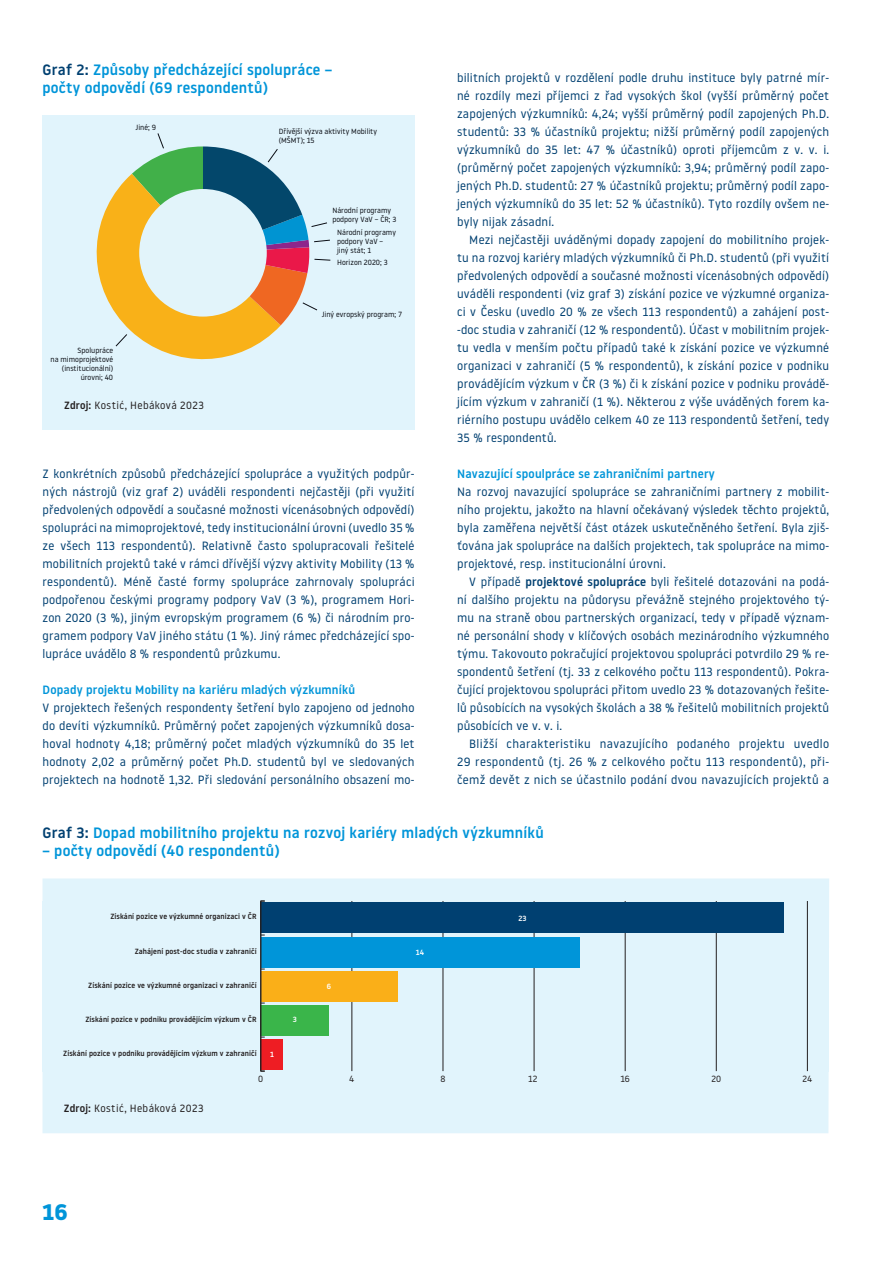
<style>
.page{position:relative;width:893px;height:1263px;background:#fff}
.page>*{position:absolute;margin:0;border:0;box-sizing:border-box;transform-origin:0 0}
.t1{font:700 22.5px "Noway";color:#0095d9}
.t2{font:500 15px/18px "Noway";letter-spacing:.015em;color:#0095d9}
.t3{font:12px/18px "Noway";letter-spacing:.015em;color:#004071;text-align:justify}
.t4{font:500 12px "Noway";letter-spacing:.015em;color:#0095d9}
.t5{font:10.5px "Noway";letter-spacing:.04em;color:#231f20}
.t6{font:9px "Noway";letter-spacing:.01em;color:#231f20}
.t7{font:500 7.5px "Noway";letter-spacing:.01em;color:#231f20}
.t8{font:7.5px/9px "Noway";color:#0a0d14}
.t9{font:500 7.5px "Noway";color:#fff}
.s1{color:#004071}
.s2{font-weight:500}
</style>
<div class="page">
<div style="left:43px;top:115px;width:372px;height:314px;background:#e1f4fc"></div>
<svg style="left:96px;top:133px;width:235px;height:227px"></svg>
<div style="left:43px;top:878px;width:786px;height:255px;background:#e1f4fc"></div>
<hr style="left:534px;top:901px;width:1px;height:170px;background:#231f20">
<hr style="left:625px;top:901px;width:1px;height:170px;background:#231f20">
<hr style="left:716px;top:901px;width:1px;height:170px;background:#231f20">
<hr style="left:352px;top:901px;width:1px;height:170px;background:#231f20">
<hr style="left:443px;top:901px;width:1px;height:170px;background:#231f20">
<div style="left:788px;top:901px;width:41px;height:170px;background:#e1f4fc"></div>
<div style="left:43px;top:901px;width:38px;height:170px;background:#e1f4fc"></div>
<hr style="left:807px;top:901px;width:1px;height:170px;background:#231f20">
<div style="left:261px;top:903px;width:523px;height:30px;background:#004071"></div>
<div style="left:261px;top:937px;width:318px;height:30px;background:#0095d9"></div>
<div style="left:261px;top:971px;width:136px;height:30px;background:#faaf18"></div>
<div style="left:261px;top:1005px;width:68px;height:30px;background:#3ab54a"></div>
<div style="left:261px;top:1039px;width:22px;height:30px;background:#ee1d23"></div>
<p class="t2" style="left:43px;top:61px;width:291px"><span class="s1">Graf 2:</span> Způsoby předcházející spolupráce – počty odpovědí (69 respondentů)</p>
<p class="t8" style="left:135px;top:123px;width:22px">Jiné; 9</p>
<p class="t8" style="left:51px;top:346px;width:64px;text-align:right">Spolupráce<br>na mimoprojektové (institucionální) úrovni; 40</p>
<p class="t5" style="left:64px;top:398px;width:141px"><span class="s2">Zdroj:</span> Kostić, Hebáková 2023</p>
<p class="t8" style="left:279px;top:127px;width:100px">Dřívější výzva aktivity Mobility (MŠMT); 15</p>
<p class="t8" style="left:332px;top:206px;width:66px">Národní programy podpory VaV – ČR; 3</p>
<p class="t8" style="left:337px;top:227px;width:60px">Národní programy podpory VaV – jiný stát; 1</p>
<p class="t8" style="left:337px;top:258px;width:52px">Horizon 2020; 3</p>
<p class="t8" style="left:322px;top:310px;width:82px">Jiný evropský program; 7</p>
<p class="t3" style="left:43px;top:464px;width:374px">Z konkrétních způsobů předcházející spolupráce a využitých podpůr&shy;ných nástrojů (viz graf 2) uváděli respondenti nejčastěji (při využití předvolených odpovědí a současné možnosti vícenásobných odpovědí) spolupráci na mimoprojektové, tedy institucionální úrovni (uvedlo 35 % ze všech 113 respondentů). Relativně často spolupracovali řešitelé mobilitních projektů také v rámci dřívější výzvy aktivity Mobility (13 % respondentů). Méně časté formy spolupráce zahrnovaly spolupráci podpořenou českými programy podpory VaV (3 %), programem Hori&shy;zon 2020 (3 %), jiným evropským programem (6 %) či národním pro&shy;gramem podpory VaV jiného státu (1 %). Jiný rámec předcházející spo&shy;lupráce uvádělo 8 % respondentů průzkumu.</p>
<p class="t4" style="left:43px;top:681px;width:314px">Dopady projektu Mobility na kariéru mladých výzkumníků</p>
<p class="t3" style="left:43px;top:698px;width:374px">V projektech řešených respondenty šetření bylo zapojeno od jednoho do devíti výzkumníků. Průměrný počet zapojených výzkumníků dosa&shy;hoval hodnoty 4,18; průměrný počet mladých výzkumníků do 35 let hodnoty 2,02 a průměrný počet Ph.D. studentů byl ve sledovaných projektech na hodnotě 1,32. Při sledování personálního obsazení mo-</p>
<p class="t3" style="left:457px;top:68px;width:374px">bilitních projektů v rozdělení podle druhu instituce byly patrné mír&shy;né rozdíly mezi příjemci z řad vysokých škol (vyšší průměrný počet zapojených výzkumníků: 4,24; vyšší průměrný podíl zapojených Ph.D. studentů: 33 % účastníků projektu; nižší průměrný podíl zapojených výzkumníků do 35 let: 47 % účastníků) oproti příjemcům z v. v. i. (průměrný počet zapojených výzkumníků: 3,94; průměrný podíl zapo&shy;jených Ph.D. studentů: 27 % účastníků projektu; průměrný podíl zapo&shy;jených výzkumníků do 35 let: 52 % účastníků). Tyto rozdíly ovšem ne&shy;byly nijak zásadní.</p>
<p class="t3" style="left:457px;top:230px;width:374px;text-indent:12px">Mezi nejčastěji uváděnými dopady zapojení do mobilitního projek&shy;tu na rozvoj kariéry mladých výzkumníků či Ph.D. studentů (při využití předvolených odpovědí a současné možnosti vícenásobných odpovědí) uváděli respondenti (viz graf 3) získání pozice ve výzkumné organiza&shy;ci v Česku (uvedlo 20 % ze všech 113 respondentů) a zahájení post--doc studia v zahraničí (12 % respondentů). Účast v mobilitním projek&shy;tu vedla v menším počtu případů také k získání pozice ve výzkumné organizaci v zahraničí (5 % respondentů), k získání pozice v podniku provádějícím výzkum v ČR (3 %) či k získání pozice v podniku provádě&shy;jícím výzkum v zahraničí (1 %). Některou z výše uváděných forem ka&shy;riérního postupu uvádělo celkem 40 ze 113 respondentů šetření, tedy 35 % respondentů.</p>
<p class="t4" style="left:457px;top:465px;width:259px">Navazující spoulpráce se zahraničními partnery</p>
<p class="t3" style="left:457px;top:482px;width:374px">Na rozvoj navazující spolupráce se zahraničními partnery z mobilit&shy;ního projektu, jakožto na hlavní očekávaný výsledek těchto projektů, byla zaměřena největší část otázek uskutečněného šetření. Byla zjiš&shy;ťována jak spolupráce na dalších projektech, tak spolupráce na mimo&shy;projektové, resp. institucionální úrovni.</p>
<p class="t3" style="left:457px;top:572px;width:374px;text-indent:12px">V případě <span class="s2">projektové spolupráce</span> byli řešitelé dotazováni na podá&shy;ní dalšího projektu na půdorysu převážně stejného projektového tý&shy;mu na straně obou partnerských organizací, tedy v případě význam&shy;né personální shody v klíčových osobách mezinárodního výzkumného týmu. Takovouto pokračující projektovou spolupráci potvrdilo 29 % re&shy;spondentů šetření (tj. 33 z celkového počtu 113 respondentů). Pokra&shy;čující projektovou spolupráci přitom uvedlo 23 % dotazovaných řešite&shy;lů působících na vysokých školách a 38 % řešitelů mobilitních projektů působících ve v. v. i.</p>
<p class="t3" style="left:457px;top:734px;width:374px;text-indent:12px">Bližší charakteristiku navazujícího podaného projektu uvedlo 29 respondentů (tj. 26 % z celkového počtu 113 respondentů), při&shy;čemž devět z nich se účastnilo podání dvou navazujících projektů a</p>
<p class="t2" style="left:43px;top:824px;width:503px"><span class="s1">Graf 3:</span> Dopad mobilitního projektu na rozvoj kariéry mladých výzkumníků</p>
<p class="t2" style="left:43px;top:842px;width:239px">– počty odpovědí (40 respondentů)</p>
<p class="t7" style="left:110px;top:911px;width:148px">Získání pozice ve výzkumné organizaci v ČR</p>
<p class="t7" style="left:135px;top:946px;width:123px">Zahájení post-doc studia v zahraničí</p>
<p class="t7" style="left:88px;top:980px;width:170px">Získání pozice ve výzkumné organizaci v zahraničí</p>
<p class="t7" style="left:85px;top:1014px;width:173px">Získání pozice v podniku provádějícím výzkum v ČR</p>
<p class="t7" style="left:63px;top:1048px;width:195px">Získání pozice v podniku provádějícím výzkum v zahraničí</p>
<p class="t9" style="left:270px;top:1049px;width:5px">1</p>
<p class="t5" style="left:64px;top:1101px;width:141px"><span class="s2">Zdroj:</span> Kostić, Hebáková 2023</p>
<p class="t6" style="left:258px;top:1073px;width:7px">0</p>
<p class="t9" style="left:293px;top:1014px;width:6px">3</p>
<p class="t9" style="left:327px;top:981px;width:6px">6</p>
<p class="t9" style="left:416px;top:947px;width:10px">14</p>
<p class="t9" style="left:518px;top:913px;width:10px">23</p>
<p class="t6" style="left:349px;top:1073px;width:7px">4</p>
<p class="t6" style="left:440px;top:1073px;width:7px">8</p>
<p class="t6" style="left:528px;top:1073px;width:11px">12</p>
<p class="t6" style="left:620px;top:1073px;width:11px">16</p>
<p class="t6" style="left:711px;top:1073px;width:11px">20</p>
<p class="t6" style="left:802px;top:1073px;width:11px">24</p>
<h1 class="t1" style="left:43px;top:1199px;width:27px">16</h1>
</div>
